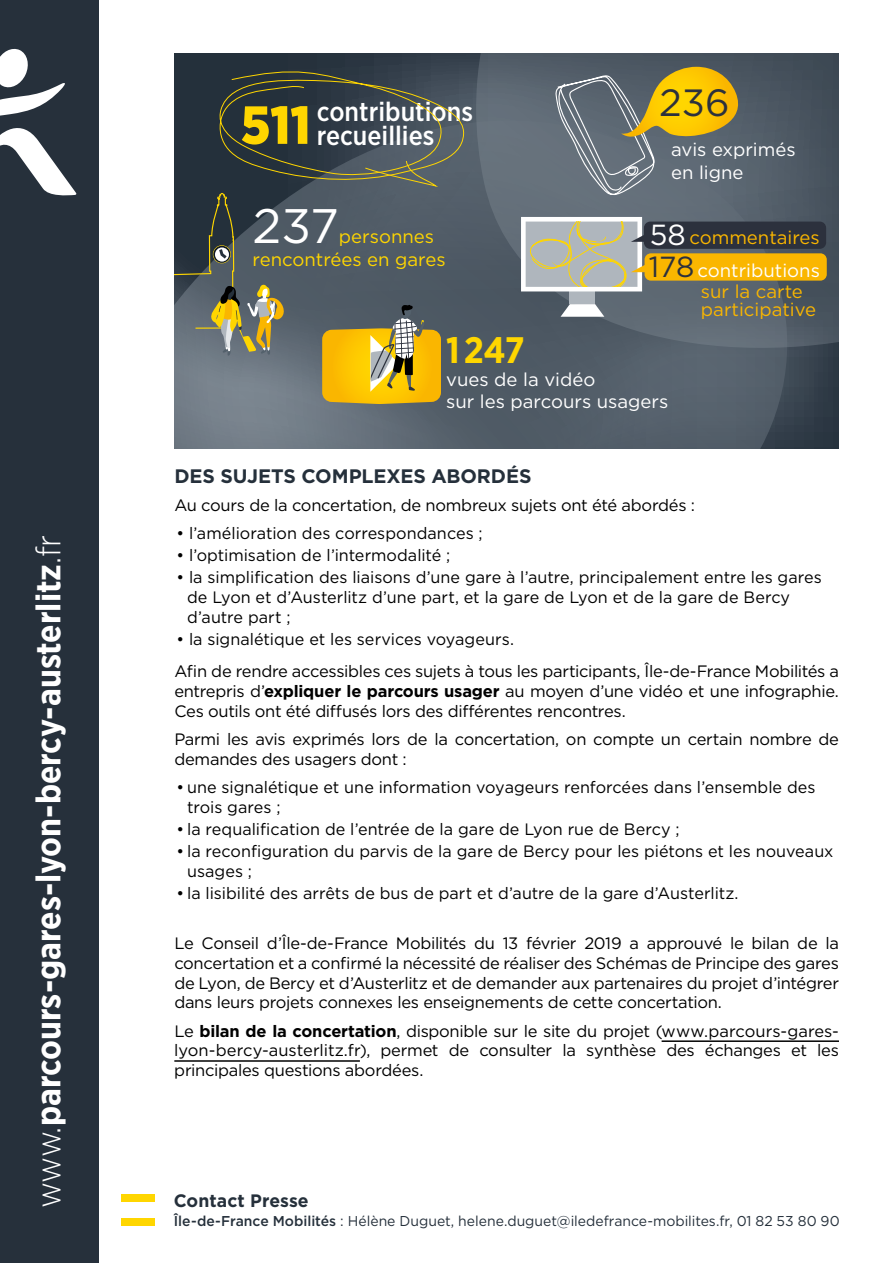
<style>
.page{position:relative;width:893px;height:1263px;background:#fff}
.page>*{position:absolute;margin:0;border:0;box-sizing:border-box;transform-origin:0 0}
.t1{font:48.45px "Gotham";color:#fff}
.t2{font:37.95px "Gotham";color:#2c313d}
.t3{font:700 36.9px "Gotham Narrow";color:#ffd600}
.t4{font:700 34.5px "Gotham Narrow";color:#fff}
.t5{font:500 26.85px/23.4px "Gotham Narrow";color:#fff}
.t6{font:700 19.5px "Gotham";letter-spacing:-.005em;color:#25303b}
.t7{font:18.6px/22.2px "Gotham";color:#fff}
.t8{font:18.6px/22.2px "Gotham";color:#ffd600}
.t9{font:18.6px/18.6px "Gotham";color:#fab600}
.t10{font:700 18px "Gotham";letter-spacing:.005em;color:#25303b}
.t11{font:16.5px/19.8px "Gotham";letter-spacing:-.01em;color:#000}
.t12{font:14.25px "Gotham";color:#25303b}
.s1{font-weight:300}
.s2{font-weight:900;font-size:53.55px;color:#ffd600}
.s3{font-size:29.1px}
.s4{color:#fab600}
.s5{font-size:29.1px;color:#2c313d}
.s6{font-weight:700}
.s7{font-weight:500}
</style>
<div class="page">
<hr style="left:662px;top:1040px;width:177px;height:2px;background:#000">
<hr style="left:174px;top:1060px;width:186px;height:2px;background:#000">
<svg style="left:174px;top:53px;width:665px;height:395px;background:#303c47"></svg>
<svg style="left:174px;top:121px;width:613px;height:327px;background:#58636e"></svg>
<svg style="left:476px;top:53px;width:363px;height:295px;background:#54606a"></svg>
<div style="left:570px;top:288px;width:25px;height:16px;background:#afb6bd"></div>
<svg style="left:561px;top:304px;width:43px;height:13px"></svg>
<div style="left:644px;top:222px;width:182px;height:27px;background:#2c313d;border-radius:6px"></div>
<div style="left:645px;top:253px;width:182px;height:28px;background:#fab600;border-radius:6px"></div>
<svg style="left:521px;top:217px;width:127px;height:74px"></svg>
<svg style="left:555px;top:67px;width:192px;height:129px;background:#858261"></svg>
<svg style="left:174px;top:65px;width:291px;height:339px;background:#595e55"></svg>
<div style="left:121px;top:1194px;width:34px;height:8px;background:#ffd600"></div>
<div style="left:121px;top:1217px;width:34px;height:8px;background:#ffd600"></div>
<div style="left:0;top:0;width:98px;height:1263px;background:#26303b"></div>
<svg style="left:0;top:48px;width:77px;height:148px"></svg>
<h3 class="t4" style="left:26px;top:1208px;width:675px;rotate:-90deg"><span class="s1">www.</span>parcours-gares-lyon-bercy-austerlitz<span class="s1">.fr</span></h3>
<h3 class="t5" style="left:317px;top:100px;width:158px;text-indent:-76px"><span class="s2">511</span> contributions recueillies</h3>
<h1 class="t1" style="left:253px;top:195px;width:88px">237</h1>
<p class="t8" style="left:253px;top:225px;width:195px;text-indent:86px">personnes rencontrées en gares</p>
<h2 class="t2" style="left:659px;top:78px;width:72px">236</h2>
<p class="t7" style="left:671px;top:138px;width:126px">avis exprimés en ligne</p>
<p class="t7" style="left:649px;top:220px;width:173px;line-height:33.5px"><span class="s3">58</span> <span class="s4">commentaires<br></span><span class="s5">178</span> contributions</p>
<p class="t9" style="left:701px;top:281px;width:117px">sur la carte participative</p>
<h3 class="t3" style="left:446px;top:327px;width:80px">1247</h3>
<p class="t7" style="left:446px;top:368px;width:224px">vues de la vidéo<br>sur les parcours usagers</p>
<p class="t6" style="left:174px;top:463px;width:359px">DES SUJETS COMPLEXES ABORDÉS</p>
<p class="t11" style="left:174px;top:495px;width:522px">Au cours de la concertation, de nombreux sujets ont été abordés :</p>
<p class="t11" style="left:176px;top:523px;width:308px">• l’amélioration des correspondances ;</p>
<p class="t11" style="left:176px;top:545px;width:275px">• l’optimisation de l’intermodalité ;</p>
<p class="t11" style="left:187px;top:567px;width:636px;text-indent:-11px">• la simplification des liaisons d’une gare à l’autre, principalement entre les gares de Lyon et d’Austerlitz d’une part, et la gare de Lyon et de la gare de Bercy d’autre part ;</p>
<p class="t11" style="left:174px;top:622px;width:666px;line-height:32.5px">• la signalétique et les services voyageurs.<br>Afin de rendre accessibles ces sujets à tous les participants, Île-de-France Mobilités a</p>
<p class="t11" style="left:174px;top:681px;width:666px">entrepris d’<span class="s6">expliquer le parcours usager</span> au moyen d’une vidéo et une infographie.<br>Ces outils ont été diffusés lors des différentes rencontres.</p>
<p class="t11" style="left:174px;top:729px;width:666px">Parmi les avis exprimés lors de la concertation, on compte un certain nombre de demandes des usagers dont :</p>
<p class="t11" style="left:187px;top:777px;width:630px;text-indent:-11px">• une signalétique et une information voyageurs renforcées dans l’ensemble des trois gares ;</p>
<p class="t11" style="left:176px;top:819px;width:505px">• la requalification de l’entrée de la gare de Lyon rue de Bercy ;</p>
<p class="t11" style="left:187px;top:841px;width:648px;text-indent:-11px">• la reconfiguration du parvis de la gare de Bercy pour les piétons et les nouveaux usages ;</p>
<p class="t11" style="left:176px;top:883px;width:563px">• la lisibilité des arrêts de bus de part et d’autre de la gare d’Austerlitz.</p>
<p class="t11" style="left:174px;top:933px;width:666px;text-align:justify">Le Conseil d’Île-de-France Mobilités du 13 février 2019 a approuvé le bilan de la concertation et a confirmé la nécessité de réaliser des Schémas de Principe des gares de Lyon, de Bercy et d’Austerlitz et de demander aux partenaires du projet d’intégrer dans leurs projets connexes les enseignements de cette concertation.</p>
<p class="t11" style="left:174px;top:1020px;width:666px;text-align:justify">Le <span class="s6">bilan de la concertation</span>, disponible sur le site du projet (www.parcours-gares&shy;lyon-bercy-austerlitz.fr), permet de consulter la synthèse des échanges et les principales questions abordées.</p>
<p class="t10" style="left:174px;top:1189px;width:136px">Contact Presse</p>
<p class="t12" style="left:174px;top:1211px;width:668px"><span class="s7">Île-de-France Mobilités</span> : Hélène Duguet, helene.duguet@iledefrance-mobilites.fr, 01 82 53 80 90</p>
</div>
